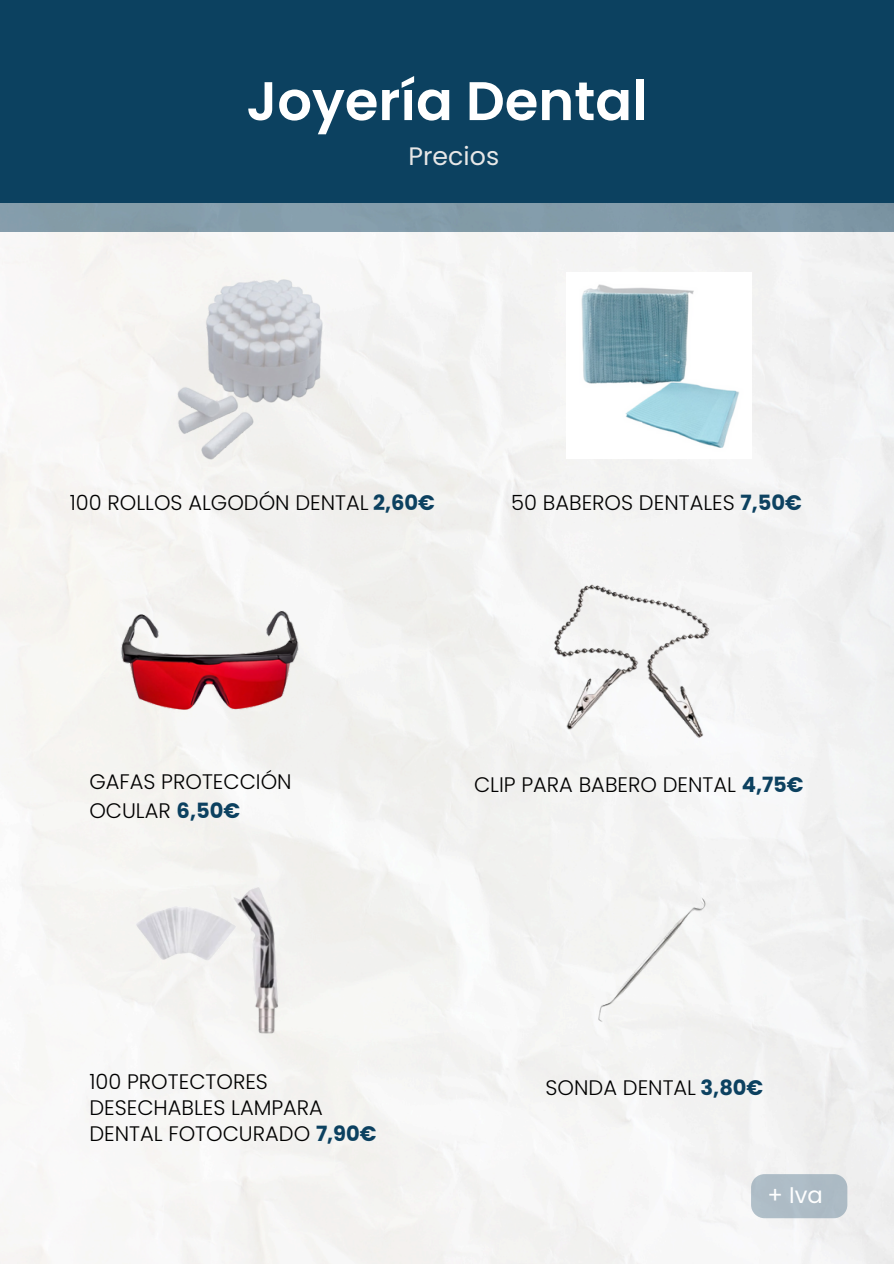
<style>
.page{position:relative;width:894px;height:1264px;background:#fff}
.page>*{position:absolute;margin:0;border:0;box-sizing:border-box;transform-origin:0 0}
.t1{font:600 54.3px "Poppins";color:#fff}
.t2{font:25.2px "Poppins";color:#e7e7e7}
.t3{font:22.65px "Poppins";color:#fff}
.t4{font:300 21px/25.8px "Poppins";color:#000}
.s1{font-weight:700;color:#0c4160}
</style>
<div class="page">
<div style="left:0;top:0;width:893px;height:232px;background:#0c4160"></div>
<div style="left:0;top:203px;width:893px;height:1060px;background:#f4f4f3"></div>
<img style="left:89px;top:574px;width:246px;height:171px">
<img style="left:528px;top:555px;width:211px;height:196px">
<div style="left:545px;top:862px;width:205px;height:186px;background:#f4f4f4"></div>
<img style="left:566px;top:272px;width:184px;height:187px">
<img style="left:126px;top:870px;width:196px;height:187px">
<img style="left:130px;top:265px;width:234px;height:207px">
<div style="left:750px;top:1174px;width:97px;height:44px;background:#aebcc6"></div>
<p class="t1" style="left:246px;top:63px;width:402px">Joyería Dental</p>
<h2 class="t2" style="left:408px;top:139px;width:92px">Precios</h2>
<h1 class="t4" style="left:70px;top:489px;width:366px">100 ROLLOS ALGODÓN DENTAL <span class="s1">2,60€</span></h1>
<h3 class="t4" style="left:511px;top:489px;width:292px">50 BABEROS DENTALES <span class="s1">7,50€</span></h3>
<p class="t4" style="left:89px;top:767px;width:204px;line-height:29.2px">GAFAS PROTECCIÓN<br>OCULAR <span class="s1">6,50€</span></p>
<h3 class="t4" style="left:474px;top:771px;width:331px">CLIP PARA BABERO DENTAL <span class="s1">4,75€</span></h3>
<p class="t4" style="left:89px;top:1068px;width:289px">100 PROTECTORES<br>DESECHABLES LAMPARA<br>DENTAL FOTOCURADO <span class="s1">7,90€</span></p>
<h3 class="t4" style="left:545px;top:1074px;width:219px">SONDA DENTAL <span class="s1">3,80€</span></h3>
<p class="t3" style="left:767px;top:1179px;width:57px">+ Iva</p>
</div>
